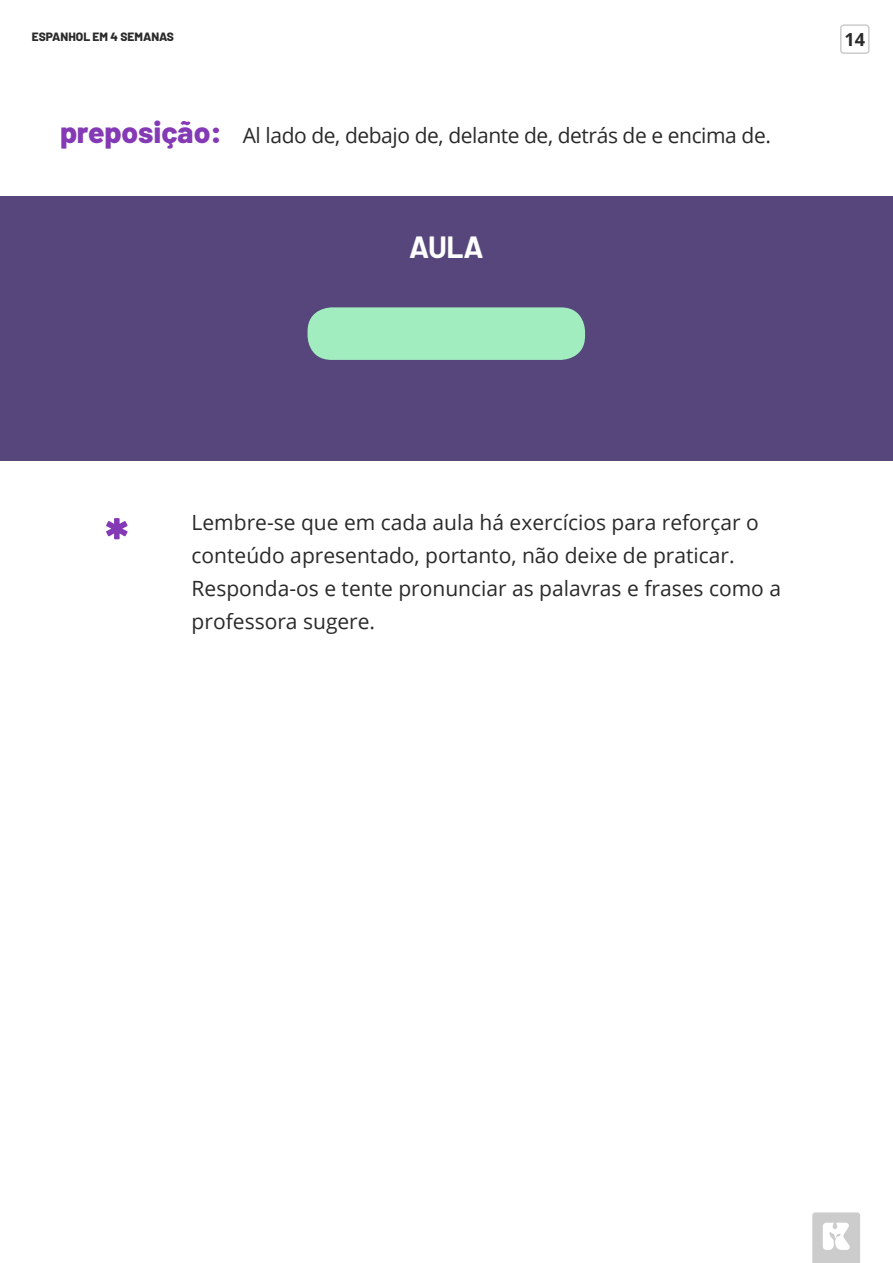
<style>
.page{position:relative;width:893px;height:1263px;background:#fff}
.page>*{position:absolute;margin:0;border:0;box-sizing:border-box;transform-origin:0 0}
.t1{font:800 60px "Barlow";color:#843ab5}
.t2{font:700 30px "Barlow";color:#fff}
.t3{font:21px/33px "Open Sans";color:#2a2a2a}
.t4{font:21px "Open Sans";letter-spacing:-.02em;color:#2a2a2a}
.t5{font:700 18px "Open Sans";color:#2a2a2a}
.t6{font:800 12px "Barlow";color:#2a2a2a}
.s1{font-family:"Barlow";font-weight:800;font-size:30px;color:#843ab5}
</style>
<div class="page">
<div style="left:840px;top:24px;width:30px;height:30px;border:2px solid #ccc;border-radius:3px"></div>
<svg style="left:812px;top:1212px;width:48px;height:51px"></svg>
<div style="left:0;top:196px;width:893px;height:264px;background:#57467b"></div>
<div style="left:308px;top:307px;width:277px;height:53px;background:#a1edc0;border-radius:24px"></div>
<p class="t6" style="left:32px;top:29px;width:144px">ESPANHOL EM 4 SEMANAS</p>
<p class="t5" style="left:844px;top:26px;width:22px">14</p>
<p class="t4" style="left:60px;top:121px;width:712px"><span class="s1">preposição:</span> Al lado de, debajo de, delante de, detrás de e encima de.</p>
<h2 class="t2" style="left:409px;top:229px;width:76px">AULA</h2>
<h1 class="t1" style="left:105px;top:504px;width:25px">*</h1>
<p class="t3" style="left:192px;top:505px;width:591px">Lembre-se que em cada aula há exercícios para reforçar o conteúdo apresentado, portanto, não deixe de praticar.<br>Responda-os e tente pronunciar as palavras e frases como a professora sugere.</p>
</div>
